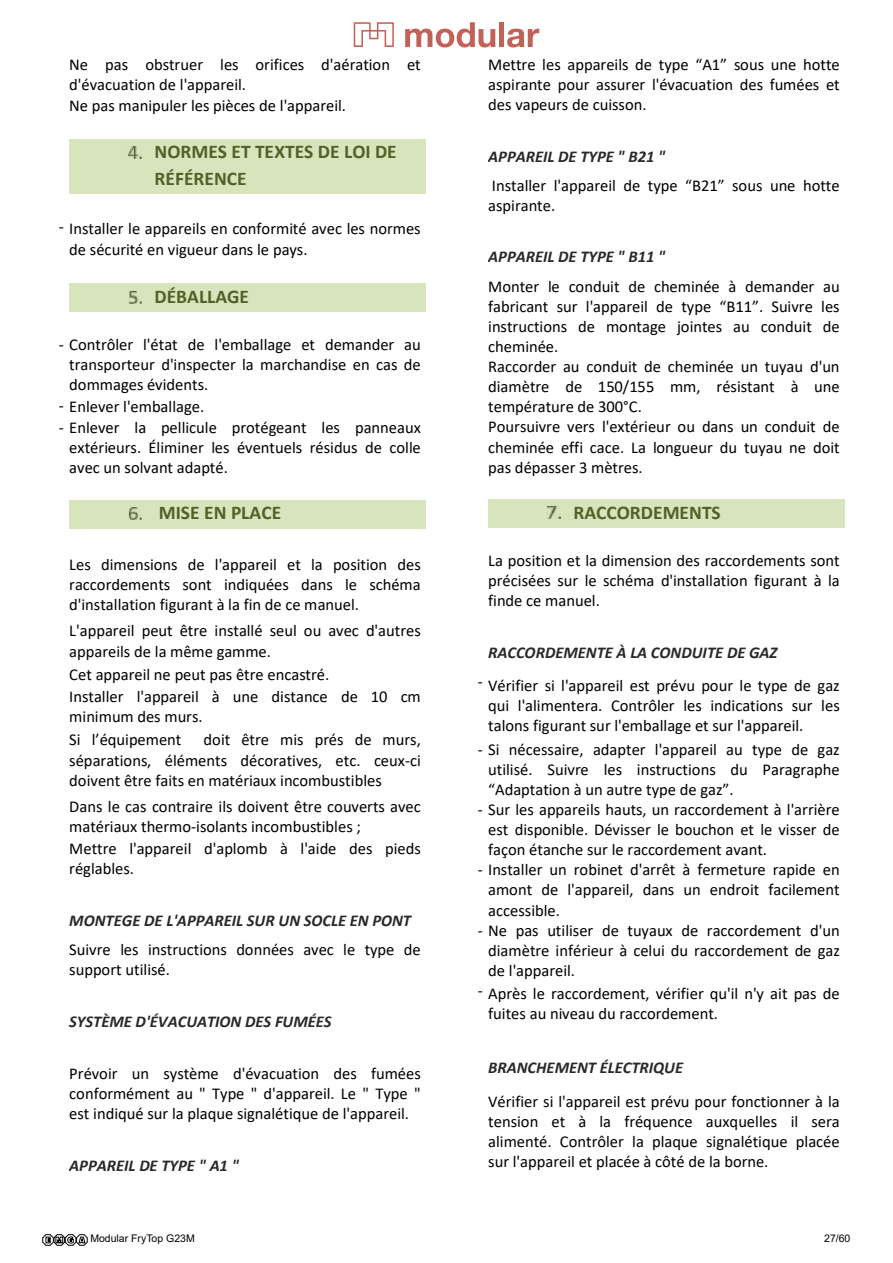
<style>
.page{position:relative;width:893px;height:1263px;background:#fff}
.page>*{position:absolute;margin:0;border:0;box-sizing:border-box;transform-origin:0 0}
.t1{font:700 19.5px/27.3px "Calibri";color:#4f6228}
.t2{font:16.5px/20.1px "Calibri";color:#000;text-align:justify}
.t3{font:italic 700 16.5px "Calibri";color:#29282a}
.t4{font:10.5px "Arial";color:#000}
</style>
<div class="page">
<div style="left:69px;top:139px;width:357px;height:55px;background:#d8e4bc"></div>
<svg style="left:128px;top:146px;width:13px;height:12px"></svg>
<div style="left:69px;top:284px;width:357px;height:28px;background:#d8e4bc"></div>
<svg style="left:129px;top:290px;width:12px;height:13px"></svg>
<div style="left:69px;top:500px;width:357px;height:28px;background:#d8e4bc"></div>
<img style="left:128px;top:506px;width:13px;height:14px">
<div style="left:488px;top:500px;width:357px;height:28px;background:#d8e4bc"></div>
<svg style="left:547px;top:506px;width:13px;height:13px"></svg>
<svg style="left:43px;top:1234px;width:45px;height:12px"></svg>
<svg style="left:354px;top:22px;width:40px;height:25px"></svg>
<svg style="left:405px;top:22px;width:90px;height:25px"></svg>
<div style="left:499px;top:22px;width:5px;height:25px;background:#c26158"></div>
<svg style="left:507px;top:29px;width:32px;height:18px"></svg>
<p class="t2" style="left:69px;top:53px;width:353px;line-height:20.7px;text-align:left">Ne pas obstruer les orifices d'aération et d'évacuation de l'appareil.<br>Ne pas manipuler les pièces de l'appareil.</p>
<p class="t1" style="left:155px;top:137px;width:244px">NORMES ET TEXTES DE LOI DE<br>RÉFÉRENCE</p>
<p class="t2" style="left:69px;top:219px;width:353px;text-indent:-10px">- Installer le appareils en conformité avec les normes de sécurité en vigueur dans le pays.</p>
<p class="t1" style="left:155px;top:282px;width:96px">DÉBALLAGE</p>
<p class="t2" style="left:69px;top:334px;width:353px;text-indent:-10px">- Contrôler l'état de l'emballage et demander au transporteur d'inspecter la marchandise en cas de dommages évidents.</p>
<p class="t2" style="left:59px;top:396px;width:147px">- Enlever l'emballage.</p>
<p class="t2" style="left:69px;top:417px;width:353px;text-indent:-10px">- Enlever la pellicule protégeant les panneaux extérieurs. Éliminer les éventuels résidus de colle avec un solvant adapté.</p>
<p class="t1" style="left:159px;top:499px;width:124px">MISE EN PLACE</p>
<p class="t2" style="left:69px;top:554px;width:353px">Les dimensions de l'appareil et la position des raccordements sont indiquées dans le schéma d'installation figurant à la fin de ce manuel.</p>
<p class="t2" style="left:69px;top:620px;width:353px">L'appareil peut être installé seul ou avec d'autres appareils de la même gamme.</p>
<p class="t2" style="left:69px;top:664px;width:353px;line-height:20.9px;text-align:left">Cet appareil ne peut pas être encastré.<br>Installer l'appareil à une distance de 10 cm minimum des murs.</p>
<p class="t2" style="left:69px;top:729px;width:114px">Si l’équipement</p>
<p class="t2" style="left:69px;top:729px;width:353px;text-indent:134px">doit être mis prés de murs, séparations, éléments décoratives, etc. ceux-ci doivent être faits en matériaux incombustibles</p>
<p class="t2" style="left:69px;top:796px;width:353px">Dans le cas contraire ils doivent être couverts avec matériaux thermo-isolants incombustibles ;</p>
<p class="t2" style="left:69px;top:838px;width:353px">Mettre l'appareil d'aplomb à l'aide des pieds réglables.</p>
<p class="t3" style="left:69px;top:909px;width:343px">MONTEGE DE L'APPAREIL SUR UN SOCLE EN PONT</p>
<p class="t2" style="left:69px;top:939px;width:353px">Suivre les instructions données avec le type de support utilisé.</p>
<p class="t3" style="left:69px;top:1010px;width:264px">SYSTÈME D'ÉVACUATION DES FUMÉES</p>
<p class="t2" style="left:69px;top:1063px;width:353px">Prévoir un système d'évacuation des fumées conformément au " Type " d'appareil. Le " Type " est indiqué sur la plaque signalétique de l'appareil.</p>
<p class="t3" style="left:69px;top:1153px;width:171px">APPAREIL DE TYPE " A1 "</p>
<p class="t2" style="left:488px;top:54px;width:353px">Mettre les appareils de type “A1” sous une hotte aspirante pour assurer l'évacuation des fumées et des vapeurs de cuisson.</p>
<p class="t3" style="left:488px;top:144px;width:179px">APPAREIL DE TYPE " B21 "</p>
<p class="t2" style="left:488px;top:175px;width:353px">Installer l'appareil de type “B21” sous une hotte aspirante.</p>
<p class="t3" style="left:488px;top:245px;width:179px">APPAREIL DE TYPE " B11 "</p>
<p class="t2" style="left:488px;top:276px;width:353px;text-align:left">Monter le conduit de cheminée à demander au fabricant sur l'appareil de type “B11”. Suivre les instructions de montage jointes au conduit de cheminée.<br>Raccorder au conduit de cheminée un tuyau d'un diamètre de 150/155 mm, résistant à une température de 300°C.<br>Poursuivre vers l'extérieur ou dans un conduit de cheminée effi cace. La longueur du tuyau ne doit pas dépasser 3 mètres.</p>
<p class="t1" style="left:573px;top:498px;width:149px">RACCORDEMENTS</p>
<p class="t2" style="left:488px;top:550px;width:353px">La position et la dimension des raccordements sont précisées sur le schéma d'installation figurant à la finde ce manuel.</p>
<p class="t3" style="left:488px;top:641px;width:291px">RACCORDEMENTE À LA CONDUITE DE GAZ</p>
<p class="t2" style="left:488px;top:675px;width:353px;text-indent:-10px">- Vérifier si l'appareil est prévu pour le type de gaz qui l'alimentera. Contrôler les indications sur les talons figurant sur l'emballage et sur l'appareil.</p>
<p class="t2" style="left:488px;top:738px;width:353px;text-indent:-10px">- Si nécessaire, adapter l'appareil au type de gaz utilisé. Suivre les instructions du Paragraphe “Adaptation à un autre type de gaz”.</p>
<p class="t2" style="left:488px;top:799px;width:353px;text-indent:-10px">- Sur les appareils hauts, un raccordement à l'arrière est disponible. Dévisser le bouchon et le visser de façon étanche sur le raccordement avant.</p>
<p class="t2" style="left:488px;top:859px;width:353px;text-indent:-10px">- Installer un robinet d'arrêt à fermeture rapide en amont de l'appareil, dans un endroit facilement accessible.</p>
<p class="t2" style="left:488px;top:920px;width:353px;text-indent:-10px">- Ne pas utiliser de tuyaux de raccordement d'un diamètre inférieur à celui du raccordement de gaz de l'appareil.</p>
<p class="t2" style="left:488px;top:982px;width:353px;text-indent:-10px">- Après le raccordement, vérifier qu'il n'y ait pas de fuites au niveau du raccordement.</p>
<p class="t3" style="left:488px;top:1055px;width:196px">BRANCHEMENT ÉLECTRIQUE</p>
<p class="t2" style="left:488px;top:1090px;width:353px">Vérifier si l'appareil est prévu pour fonctionner à la tension et à la fréquence auxquelles il sera alimenté. Contrôler la plaque signalétique placée sur l'appareil et placée à côté de la borne.</p>
<p class="t4" style="left:90px;top:1231px;width:106px">Modular FryTop G23M</p>
<p class="t4" style="left:824px;top:1231px;width:28px">27/60</p>
</div>
